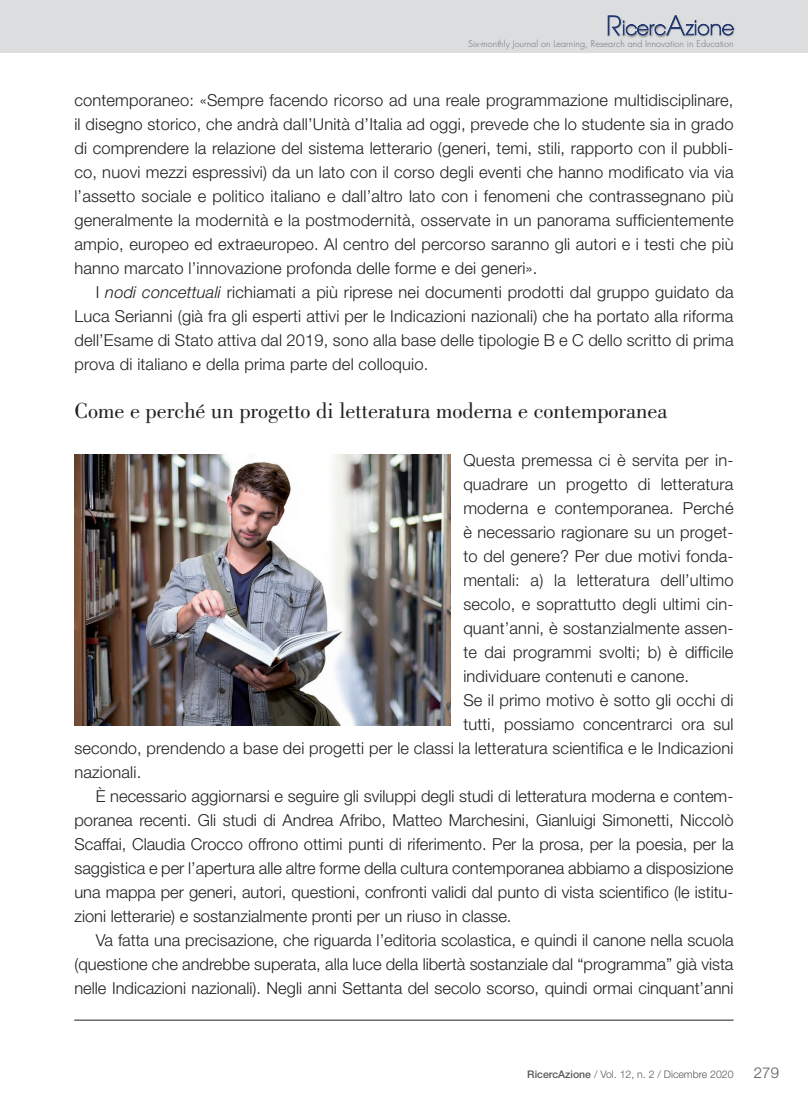
<style>
.page{position:relative;width:808px;height:1106px;background:#fff}
.page>*{position:absolute;margin:0;border:0;box-sizing:border-box;transform-origin:0 0}
.t1{font:22.5px "Bodoni";color:#231f20}
.t2{font:300 16.5px/24px "Helvetica Neue LT";color:#231f20;text-align:justify}
.t3{font:300 15px "Helvetica Neue CE";color:#57585a}
.t4{font:300 10.5px "Helvetica Neue CE";color:#57585a}
.t5{font:300 9px "Futura";letter-spacing:.01em;color:#6c6d70}
.s1{font-style:italic}
.s2{font-weight:500}
</style>
<div class="page">
<div style="left:0;top:0;width:808px;height:53px;background:#dcdddf"></div>
<hr style="left:74px;top:1019px;width:659px;height:1px;background:#231f20">
<div style="left:606px;top:15px;width:18px;height:23px;background:#231f20;opacity:.3"></div>
<div style="left:621px;top:19px;width:47px;height:19px;background:#231f20;opacity:.5"></div>
<div style="left:664px;top:13px;width:20px;height:24px;background:#dcdddf"></div>
<div style="left:665px;top:14px;width:22px;height:24px;background:#dcdddf"></div>
<div style="left:684px;top:19px;width:52px;height:19px;background:#231f20;opacity:.3"></div>
<svg style="left:608px;top:15px;width:126px;height:21px"></svg>
<img style="left:74px;top:455px;width:377px;height:270px">
<p class="t5" style="left:468px;top:38px;width:267px">Six-monthly Journal on Learning, Research and Innovation in Education</p>
<p class="t2" style="left:74px;top:87px;width:661px">contemporaneo: «Sempre facendo ricorso ad una reale programmazione multidisciplinare, il disegno storico, che andrà dall’Unità d’Italia ad oggi, prevede che lo studente sia in grado di comprendere la relazione del sistema letterario (generi, temi, stili, rapporto con il pubbli&shy;co, nuovi mezzi espressivi) da un lato con il corso degli eventi che hanno modificato via via l’assetto sociale e politico italiano e dall’altro lato con i fenomeni che contrassegnano più generalmente la modernità e la postmodernità, osservate in un panorama sufficientemente ampio, europeo ed extraeuropeo. Al centro del percorso saranno gli autori e i testi che più hanno marcato l’innovazione profonda delle forme e dei generi».</p>
<p class="t2" style="left:74px;top:279px;width:661px;text-indent:21px">I <span class="s1">nodi concettuali</span> richiamati a più riprese nei documenti prodotti dal gruppo guidato da Luca Serianni (già fra gli esperti attivi per le Indicazioni nazionali) che ha portato alla riforma dell’Esame di Stato attiva dal 2019, sono alla base delle tipologie B e C dello scritto di prima prova di italiano e della prima parte del colloquio.</p>
<h1 class="t1" style="left:74px;top:398px;width:594px">Come e perché un progetto di letteratura moderna e contemporanea</h1>
<p class="t2" style="left:463px;top:447px;width:272px">Questa premessa ci è servita per in-</p>
<p class="t2" style="left:463px;top:471px;width:272px">quadrare un progetto di letteratura</p>
<p class="t2" style="left:463px;top:495px;width:272px">moderna e contemporanea. Perché</p>
<p class="t2" style="left:463px;top:519px;width:272px">è necessario ragionare su un proget-</p>
<p class="t2" style="left:463px;top:543px;width:272px">to del genere? Per due motivi fonda-</p>
<p class="t2" style="left:463px;top:567px;width:272px">mentali: a) la letteratura dell’ultimo</p>
<p class="t2" style="left:463px;top:591px;width:272px">secolo, e soprattutto degli ultimi cin-</p>
<p class="t2" style="left:463px;top:615px;width:272px">quant’anni, è sostanzialmente assen-</p>
<p class="t2" style="left:463px;top:639px;width:272px">te dai programmi svolti; b) è difficile</p>
<p class="t2" style="left:463px;top:664px;width:227px">individuare contenuti e canone.</p>
<p class="t2" style="left:463px;top:688px;width:272px">Se il primo motivo è sotto gli occhi di</p>
<p class="t2" style="left:463px;top:712px;width:272px">tutti, possiamo concentrarci ora sul</p>
<p class="t2" style="left:74px;top:736px;width:660px">secondo, prendendo a base dei progetti per le classi la letteratura scientifica e le Indicazioni</p>
<p class="t2" style="left:74px;top:760px;width:68px">nazionali.</p>
<p class="t2" style="left:96px;top:784px;width:639px">È necessario aggiornarsi e seguire gli sviluppi degli studi di letteratura moderna e contem-</p>
<p class="t2" style="left:74px;top:808px;width:660px">poranea recenti. Gli studi di Andrea Afribo, Matteo Marchesini, Gianluigi Simonetti, Niccolò</p>
<p class="t2" style="left:74px;top:832px;width:661px">Scaffai, Claudia Crocco offrono ottimi punti di riferimento. Per la prosa, per la poesia, per la</p>
<p class="t2" style="left:74px;top:856px;width:660px">saggistica e per l’apertura alle altre forme della cultura contemporanea abbiamo a disposizione</p>
<p class="t2" style="left:74px;top:880px;width:661px">una mappa per generi, autori, questioni, confronti validi dal punto di vista scientifico (le istitu-</p>
<p class="t2" style="left:74px;top:904px;width:439px">zioni letterarie) e sostanzialmente pronti per un riuso in classe.</p>
<p class="t2" style="left:96px;top:928px;width:639px">Va fatta una precisazione, che riguarda l’editoria scolastica, e quindi il canone nella scuola</p>
<p class="t2" style="left:74px;top:952px;width:660px">(questione che andrebbe superata, alla luce della libertà sostanziale dal “programma” già vista</p>
<p class="t2" style="left:74px;top:976px;width:661px">nelle Indicazioni nazionali). Negli anni Settanta del secolo scorso, quindi ormai cinquant’anni</p>
<p class="t4" style="left:527px;top:1068px;width:208px"><span class="s2">RicercAzione</span> / Vol. 12, n. 2 / Dicembre 2020</p>
<p class="t3" style="left:754px;top:1063px;width:27px">279</p>
</div>
